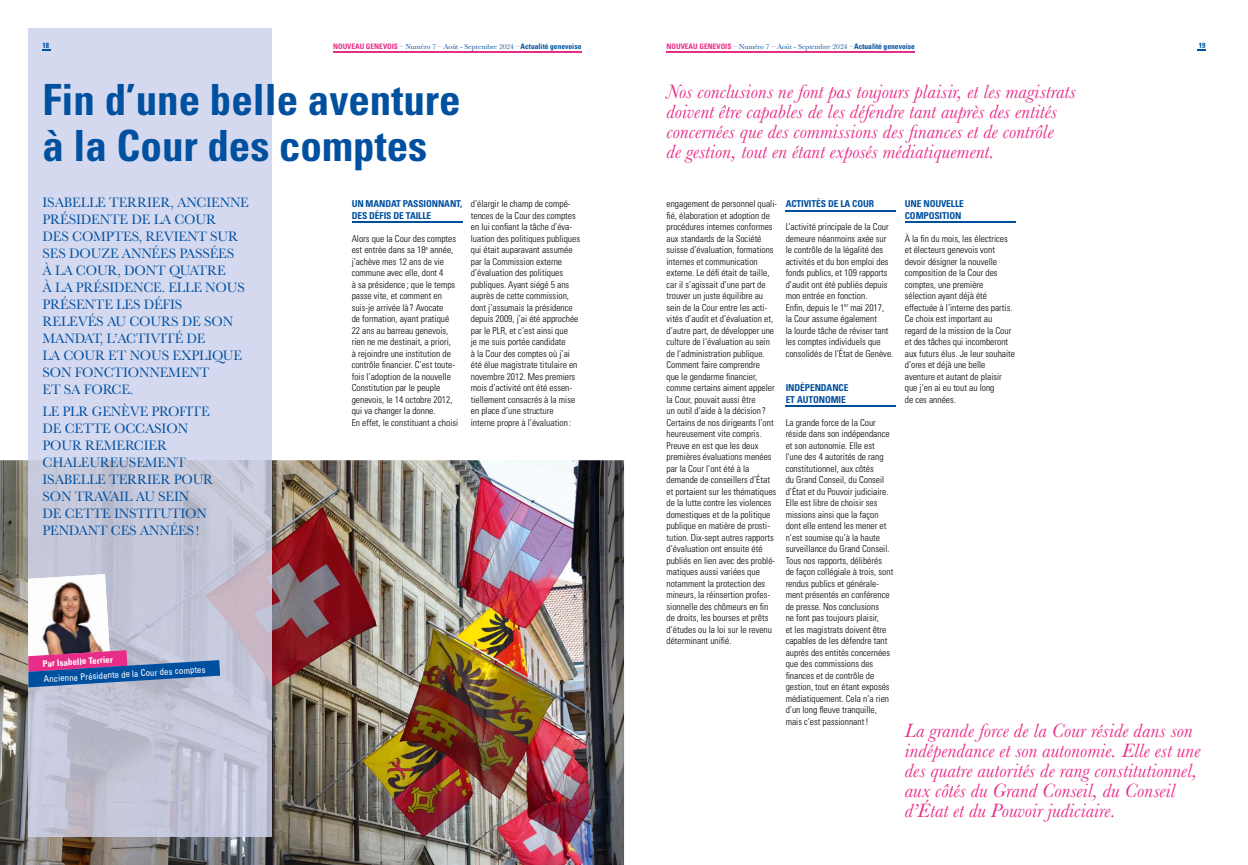
<style>
.page{position:relative;width:1248px;height:865px;background:#fff}
.page>*{position:absolute;margin:0;border:0;box-sizing:border-box;transform-origin:0 0}
.t1{font:700 condensed 43px/46px "Univers LT Std";color:#0050a0}
.t2{font:italic 20px/20px "Baskerville";letter-spacing:.005em;color:#e82d89}
.t3{font:14.1px/17px "Baskerville";letter-spacing:-.01em;color:#0050a0}
.t4{font:300 condensed 9.5px/11.5px "Univers LT Std";color:#000}
.t5{font:700 condensed 9.5px/11.5px "Univers LT Std";letter-spacing:-.01em;color:#0050a0}
.t6{font:condensed 9px "Univers LT Std";color:#fff}
.t7{font:700 condensed 9px "Univers LT Std";color:#fff}
.t8{font:7.5px "Baskerville";color:#0050a0}
.t9{font:700 condensed 7.5px "Univers LT Std";color:#0050a0}
.s1{font-family:"Univers LT Std";font-weight:700;font-stretch:condensed;color:#e82d89}
.s2{font-family:"Univers LT Std";font-weight:700;font-stretch:condensed}
</style>
<div class="page">
<img style="left:0;top:460px;width:624px;height:405px">
<hr style="left:351px;top:221px;width:111px;height:2px;background:#0050a0">
<div style="left:28px;top:28px;width:244px;height:432px;background:#d5d9ef"></div>
<img style="left:28px;top:460px;width:209px;height:137px">
<img style="left:237px;top:460px;width:35px;height:376px">
<img style="left:28px;top:687px;width:35px;height:149px">
<img style="left:98px;top:597px;width:139px;height:239px">
<img style="left:63px;top:687px;width:35px;height:149px">
<svg style="left:28px;top:574px;width:192px;height:113px"></svg>
<hr style="left:785px;top:210px;width:111px;height:1px;background:#0050a0">
<hr style="left:785px;top:405px;width:111px;height:2px;background:#0050a0">
<hr style="left:904px;top:221px;width:111px;height:2px;background:#0050a0">
<hr style="left:333px;top:51px;width:248px;height:1px;background:#e82d89">
<hr style="left:666px;top:51px;width:248px;height:1px;background:#e82d89">
<p class="t9" style="left:43px;top:41px;width:8px">18</p>
<p class="t8" style="left:333px;top:42px;width:250px"><span class="s1">NOUVEAU GENEVOIS</span> – Numéro 7 – Août - Septembre 2024 –<span class="s2">Actualité genevoise</span></p>
<p class="t8" style="left:666px;top:42px;width:250px"><span class="s1">NOUVEAU GENEVOIS</span> – Numéro 7 – Août - Septembre 2024 –<span class="s2">Actualité genevoise</span></p>
<p class="t9" style="left:1198px;top:41px;width:8px">19</p>
<h1 class="t1" style="left:43px;top:76px;width:420px">Fin d’une belle aventure à la Cour des comptes</h1>
<p class="t3" style="left:43px;top:194px;width:208px">ISABELLE TERRIER, ANCIENNE<br>PRÉSIDENTE DE LA COUR<br>DES COMPTES, REVIENT SUR<br>SES DOUZE ANNÉES PASSÉES<br>À LA COUR, DONT QUATRE<br>À LA PRÉSIDENCE. ELLE NOUS<br>PRÉSENTE LES DÉFIS<br>RELEVÉS AU COURS DE SON<br>MANDAT, L’ACTIVITÉ DE<br>LA COUR ET NOUS EXPLIQUE<br>SON FONCTIONNEMENT<br>ET SA FORCE.</p>
<h3 class="t3" style="left:43px;top:403px;width:172px">LE PLR GENÈVE PROFITE<br>DE CETTE OCCASION<br>POUR REMERCIER<br>CHALEUREUSEMENT<br>ISABELLE TERRIER POUR<br>SON TRAVAIL AU SEIN<br>DE CETTE INSTITUTION<br>PENDANT CES ANNÉES !</h3>
<p class="t5" style="left:351px;top:198px;width:112px">UN MANDAT PASSIONNANT,<br>DES DÉFIS DE TAILLE</p>
<p class="t4" style="left:351px;top:232px;width:108px">Alors que la Cour des comptes est entrée dans sa 18<sup>e</sup> année, j’achève mes 12 ans de vie commune avec elle, dont 4<br>à sa présidence ; que le temps passe vite, et comment en suis-je arrivée là ? Avocate<br>de formation, ayant pratiqué<br>22 ans au barreau genevois, rien ne me destinait, a priori,<br>à rejoindre une institution de contrôle financier. C’est toute&shy;fois l’adoption de la nouvelle<br>Constitution par le peuple genevois, le 14 octobre 2012, qui va changer la donne.<br>En effet, le constituant a choisi</p>
<p class="t4" style="left:471px;top:198px;width:111px">d’élargir le champ de compé&shy;tences de la Cour des comptes en lui confiant la tâche d’éva&shy;luation des politiques publiques qui était auparavant assumée par la Commission externe d’évaluation des politiques publiques. Ayant siégé 5 ans auprès de cette commission, dont j’assumais la présidence depuis 2009, j’ai été approchée par le PLR, et c’est ainsi que<br>je me suis portée candidate<br>à la Cour des comptes où j’ai été élue magistrate titulaire en novembre 2012. Mes premiers mois d’activité ont été essen&shy;tiellement consacrés à la mise en place d’une structure interne propre à l’évaluation :</p>
<p class="t7" style="left:42px;top:657px;width:72px;rotate:-3deg">Par Isabelle Terrier</p>
<p class="t6" style="left:43px;top:672px;width:163px;rotate:-3deg">Ancienne Présidente de la Cour des comptes</p>
<h2 class="t2" style="left:666px;top:82px;width:411px">Nos conclusions ne font pas toujours plaisir, et les magistrats doivent être capables de les défendre tant auprès des entités concernées que des commissions des finances et de contrôle<br>de gestion, tout en étant exposés médiatiquement.</h2>
<p class="t4" style="left:666px;top:198px;width:112px">engagement de personnel quali&shy;fié, élaboration et adoption de procédures internes conformes aux standards de la Société suisse d’évaluation, formations internes et communication externe. Le défi était de taille, car il s’agissait d’une part de trouver un juste équilibre au sein de la Cour entre les acti&shy;vités d’audit et d’évaluation et, d’autre part, de développer une culture de l’évaluation au sein de l’administration publique.<br>Comment faire comprendre<br>que le gendarme financier, comme certains aiment appeler la Cour, pouvait aussi être<br>un outil d’aide à la décision ?<br>Certains de nos dirigeants l’ont heureusement vite compris.<br>Preuve en est que les deux premières évaluations menées par la Cour l’ont été à la demande de conseillers d’État et portaient sur les thématiques de la lutte contre les violences domestiques et de la politique publique en matière de prosti&shy;tution. Dix-sept autres rapports d’évaluation ont ensuite été publiés en lien avec des problé&shy;matiques aussi variées que notamment la protection des mineurs, la réinsertion profes&shy;sionnelle des chômeurs en fin de droits, les bourses et prêts d’études ou la loi sur le revenu déterminant unifié.</p>
<p class="t5" style="left:785px;top:198px;width:90px">ACTIVITÉS DE LA COUR</p>
<p class="t4" style="left:785px;top:221px;width:109px">L’activité principale de la Cour demeure néanmoins axée sur le contrôle de la légalité des activités et du bon emploi des fonds publics, et 109 rapports d’audit ont été publiés depuis mon entrée en fonction.<br>Enfin, depuis le 1<sup>er</sup> mai 2017,<br>la Cour assume également<br>la lourde tâche de réviser tant les comptes individuels que consolidés de l’État de Genève.</p>
<p class="t5" style="left:785px;top:382px;width:64px">INDÉPENDANCE<br>ET AUTONOMIE</p>
<p class="t4" style="left:785px;top:416px;width:109px">La grande force de la Cour réside dans son indépendance et son autonomie. Elle est l'une des 4 autorités de rang constitutionnel, aux côtés<br>du Grand Conseil, du Conseil d’État et du Pouvoir judiciaire.<br>Elle est libre de choisir ses missions ainsi que la façon dont elle entend les mener et n’est soumise qu’à la haute surveillance du Grand Conseil.<br>Tous nos rapports, délibérés<br>de façon collégiale à trois, sont rendus publics et générale&shy;ment présentés en conférence de presse. Nos conclusions<br>ne font pas toujours plaisir,<br>et les magistrats doivent être capables de les défendre tant auprès des entités concernées que des commissions des finances et de contrôle de gestion, tout en étant exposés médiatiquement. Cela n’a rien d’un long fleuve tranquille, mais c’est passionnant !</p>
<p class="t5" style="left:904px;top:198px;width:61px">UNE NOUVELLE<br>COMPOSITION</p>
<p class="t4" style="left:904px;top:232px;width:112px">À la fin du mois, les électrices et électeurs genevois vont devoir désigner la nouvelle composition de la Cour des comptes, une première sélection ayant déjà été effectuée à l’interne des partis.<br>Ce choix est important au regard de la mission de la Cour et des tâches qui incomberont aux futurs élus. Je leur souhaite d’ores et déjà une belle aventure et autant de plaisir que j’en ai eu tout au long<br>de ces années.</p>
<h2 class="t2" style="left:904px;top:720px;width:297px">La grande force de la Cour réside dans son indépendance et son autonomie. Elle est une des quatre autorités de rang constitutionnel, aux côtés du Grand Conseil, du Conseil d’État et du Pouvoir judiciaire.</h2>
</div>
